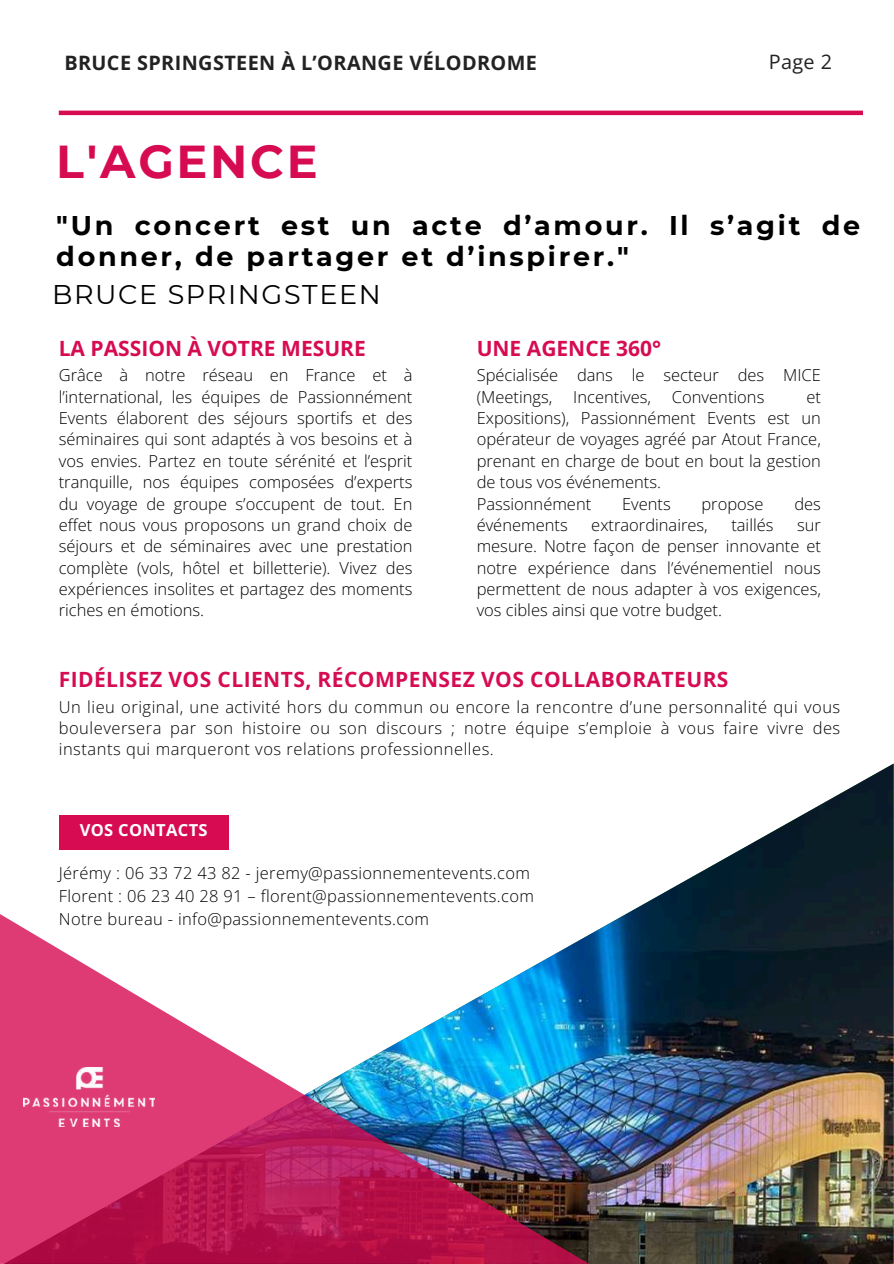
<style>
.page{position:relative;width:894px;height:1264px;background:#fff}
.page>*{position:absolute;margin:0;border:0;box-sizing:border-box;transform-origin:0 0}
.t1{font:700 46.05px "Montserrat";letter-spacing:.06em;color:#d60b52}
.t2{font:700 27px/31.5px "Montserrat";letter-spacing:.1em;color:#000}
.t3{font:27px "Montserrat";letter-spacing:.06em;color:#000}
.t4{font:700 21px "Open Sans";letter-spacing:.02em;color:#d60b52}
.t5{font:700 21px "Open Sans";color:#d60b52}
.t6{font:700 19.8px "Open Sans";letter-spacing:.02em;color:#222}
.t7{font:19.8px "Open Sans";color:#222}
.t8{font:300 16.5px/21.3px "Open Sans";color:#000;text-align:justify}
.t9{font:300 16.5px/23.1px "Open Sans";letter-spacing:.02em;color:#000}
.t10{font:700 16.5px "Open Sans";letter-spacing:.02em;color:#fff}
</style>
<div class="page">
<img style="left:59px;top:764px;width:834px;height:499px">
<img style="left:0;top:914px;width:588px;height:349px">
<img style="left:24px;top:1067px;width:130px;height:59px">
<div style="left:59px;top:815px;width:169px;height:34px;background:#d60b52"></div>
<hr style="left:59px;top:111px;width:803px;height:4px;background:#d60b52">
<p class="t6" style="left:64px;top:48px;width:474px">BRUCE SPRINGSTEEN À L’ORANGE VÉLODROME</p>
<p class="t7" style="left:768px;top:48px;width:65px">Page 2</p>
<h1 class="t1" style="left:56px;top:133px;width:263px">L'AGENCE</h1>
<h2 class="t2" style="left:56px;top:209px;width:805px">"Un concert est un acte d’amour. Il s’agit de donner, de partager et d’inspirer."</h2>
<h2 class="t3" style="left:52px;top:278px;width:330px">BRUCE SPRINGSTEEN</h2>
<p class="t5" style="left:476px;top:334px;width:186px">UNE AGENCE 360°</p>
<p class="t5" style="left:59px;top:334px;width:308px">LA PASSION À VOTRE MESURE</p>
<p class="t8" style="left:59px;top:364px;width:355px">Grâce à notre réseau en France et à l’international, les équipes de Passionnément Events élaborent des séjours sportifs et des séminaires qui sont adaptés à vos besoins et à vos envies. Partez en toute sérénité et l’esprit tranquille, nos équipes composées d’experts du voyage de groupe s’occupent de tout. En effet nous vous proposons un grand choix de séjours et de séminaires avec une prestation complète (vols, hôtel et billetterie). Vivez des expériences insolites et partagez des moments riches en émotions.</p>
<p class="t8" style="left:476px;top:364px;width:345px">Spécialisée dans le secteur des MICE (Meetings,</p>
<p class="t8" style="left:573px;top:385px;width:79px">Incentives,</p>
<p class="t8" style="left:671px;top:385px;width:94px">Conventions</p>
<p class="t8" style="left:476px;top:385px;width:345px;text-align:left;text-indent:329px">et<br>Expositions), Passionnément Events est un opérateur de voyages agréé par Atout France, prenant en charge de bout en bout la gestion de tous vos événements.<br>Passionnément</p>
<p class="t8" style="left:622px;top:492px;width:50px">Events</p>
<p class="t8" style="left:701px;top:492px;width:64px">propose</p>
<p class="t8" style="left:794px;top:492px;width:28px">des</p>
<p class="t8" style="left:476px;top:514px;width:93px">événements</p>
<p class="t8" style="left:591px;top:514px;width:118px">extraordinaires,</p>
<p class="t8" style="left:731px;top:514px;width:44px">taillés</p>
<p class="t8" style="left:476px;top:514px;width:345px;text-indent:320px">sur mesure. Notre façon de penser innovante et notre expérience dans l’événementiel nous permettent de nous adapter à vos exigences, vos cibles ainsi que votre budget.</p>
<p class="t4" style="left:59px;top:665px;width:671px">FIDÉLISEZ VOS CLIENTS, RÉCOMPENSEZ VOS COLLABORATEURS</p>
<p class="t8" style="left:59px;top:695px;width:782px">Un lieu original, une activité hors du commun ou encore la rencontre d’une personnalité qui vous bouleversera par son histoire ou son discours ; notre équipe s’emploie à vous faire vivre des instants qui marqueront vos relations professionnelles.</p>
<p class="t10" style="left:80px;top:818px;width:129px">VOS CONTACTS</p>
<p class="t9" style="left:59px;top:860px;width:476px">Jérémy : 06 33 72 43 82 - jeremy@passionnementevents.com<br>Florent : 06 23 40 28 91 – florent@passionnementevents.com<br>Notre bureau - info@passionnementevents.com</p>
</div>
